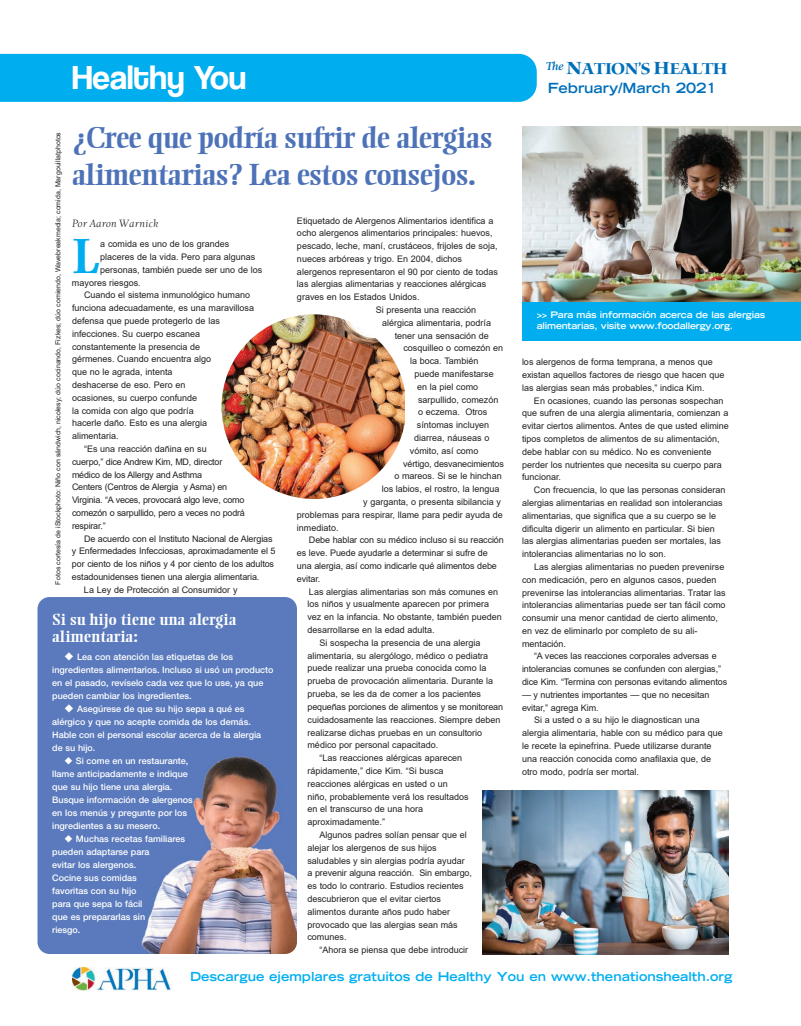
<style>
.page{position:relative;width:801px;height:1026px;background:#fff}
.page>*{position:absolute;margin:0;border:0;box-sizing:border-box;transform-origin:0 0}
.t1{font:700 48.4px "Ellington";color:#00aeef}
.t2{font:35px "Coolvetica Rg";color:#fff}
.t3{font:700 30px/37px "Ellington";letter-spacing:-.025em;color:#4d72b8}
.t4{font:700 18px "Waters Titling Pro";letter-spacing:-.035em;color:#006fba}
.t5{font:700 16px/17px "Ellington";color:#fff}
.t6{font:700 expanded 14px "Trade Gothic LH";color:#006fba}
.t7{font:700 expanded 12.5px "Trade Gothic LH";color:#00aeef}
.t8{font:italic 10px "Berkeley";letter-spacing:-.01em;color:#231f20}
.t9{font:9px/12.8px "Arial";color:#231f20}
.t10{font:500 9px/13px "Helvetica Neue LT Pro";color:#fff}
.t11{font:9px/12.8px "Arial";letter-spacing:-.02em;color:#231f20}
.t12{font:700 expanded 9px/11px "Trade Gothic LH";letter-spacing:-.02em;color:#fff}
.t13{font:7px "Arial";color:#231f20}
.s1{font-size:20px}
</style>
<div class="page">
<div style="left:0;top:54px;width:537px;height:48px;background:#00aeef"></div>
<img style="left:72px;top:967px;width:99px;height:24px">
<img style="left:522px;top:126px;width:279px;height:176px">
<div style="left:522px;top:302px;width:279px;height:38px;background:#00aeef"></div>
<img style="left:38px;top:597px;width:259px;height:357px;border-radius:12px">
<img style="left:222px;top:314px;width:182px;height:185px">
<div style="left:482px;top:791px;width:247px;height:168px;background:linear-gradient(to right,#fff,#fff)"></div>
<img style="left:483px;top:791px;width:246px;height:163px">
<p class="t2" style="left:72px;top:55px;width:176px">Healthy You</p>
<p class="t3" style="left:72px;top:119px;width:422px">¿Cree que podría sufrir de alergias alimentarias? Lea estos consejos.</p>
<p class="t8" style="left:72px;top:218px;width:88px">Por Aaron Warnick</p>
<p class="t1" style="left:72px;top:226px;width:28px">L</p>
<p class="t9" style="left:100px;top:238px;width:131px">a comida es uno de los grandes</p>
<p class="t13" style="left:54px;top:585px;width:454px;rotate:-90deg">Fotos cortesía de iStockphoto: Niño con sándwich, nicolesy; dúo cocinando, Fizkes; dúo comiendo, Wavebreakmedia; comida, Margouillatphotos</p>
<p class="t9" style="left:297px;top:214px;width:202px">Etiquetado de Alergenos Alimentarios identifica a ocho alergenos alimentarios principales: huevos, pescado, leche, maní, crustáceos, frijoles de soja, nueces arbóreas y trigo. En 2004, dichos alergenos representaron el 90 por ciento de todas las alergias alimentarias y reacciones alérgicas graves en los Estados Unidos.</p>
<p class="t9" style="left:376px;top:304px;width:102px">Si presenta una reacción</p>
<p class="t9" style="left:382px;top:316px;width:111px">alérgica alimentaria, podría</p>
<p class="t9" style="left:395px;top:329px;width:96px">tener una sensación de</p>
<p class="t9" style="left:403px;top:342px;width:101px">cosquilleo o comezón en</p>
<p class="t9" style="left:410px;top:355px;width:70px">la boca. También</p>
<p class="t9" style="left:414px;top:368px;width:81px">puede manifestarse</p>
<p class="t9" style="left:417px;top:380px;width:63px">en la piel como</p>
<p class="t9" style="left:418px;top:393px;width:82px">sarpullido, comezón</p>
<p class="t9" style="left:418px;top:406px;width:71px">o eczema. Otros</p>
<p class="t9" style="left:417px;top:419px;width:74px">síntomas incluyen</p>
<p class="t9" style="left:414px;top:432px;width:77px">diarrea, náuseas o</p>
<p class="t9" style="left:410px;top:444px;width:70px">vómito, así como</p>
<p class="t9" style="left:403px;top:457px;width:102px">vértigo, desvanecimientos</p>
<p class="t9" style="left:394px;top:470px;width:109px">o mareos. Si se le hinchan</p>
<p class="t9" style="left:382px;top:483px;width:119px">los labios, el rostro, la lengua</p>
<p class="t9" style="left:363px;top:496px;width:139px">y garganta, o presenta sibilancia y</p>
<p class="t9" style="left:297px;top:508px;width:207px">problemas para respirar, llame para pedir ayuda de</p>
<p class="t9" style="left:297px;top:521px;width:43px">inmediato.</p>
<p class="t9" style="left:297px;top:534px;width:208px;text-indent:12px">Debe hablar con su médico incluso si su reacción es leve. Puede ayudarle a determinar si sufre de una alergia, así como indicarle qué alimentos debe evitar.</p>
<p class="t9" style="left:307px;top:585px;width:196px">Las alergias alimentarias son más comunes en los niños y usualmente aparecen por primera vez en la infancia. No obstante, también pueden desarrollarse en la edad adulta.</p>
<p class="t9" style="left:307px;top:636px;width:197px;text-indent:12px">Si sospecha la presencia de una alergia alimentaria, su alergólogo, médico o pediatra puede realizar una prueba conocida como la prueba de provocación alimentaria. Durante la prueba, se les da de comer a los pacientes pequeñas porciones de alimentos y se monitorean cuidadosamente las reacciones. Siempre deben realizarse dichas pruebas en un consultorio médico por personal capacitado.</p>
<p class="t9" style="left:308px;top:752px;width:163px;text-indent:12px">“Las reacciones alérgicas aparecen rápidamente,” dice Kim. “Si busca reacciones alérgicas en usted o un niño, probablemente verá los resultados en el transcurso de una hora aproximadamente.”</p>
<p class="t9" style="left:307px;top:828px;width:166px;text-indent:12px">Algunos padres solían pensar que el alejar los alergenos de sus hijos saludables y sin alergias podría ayudar<br>a prevenir alguna reacción. Sin embargo, es todo lo contrario. Estudios recientes descubrieron que el evitar ciertos alimentos durante años pudo haber provocado que las alergias sean más comunes.</p>
<p class="t9" style="left:319px;top:944px;width:150px">“Ahora se piensa que debe introducir</p>
<p class="t9" style="left:100px;top:251px;width:157px">placeres de la vida. Pero para algunas</p>
<p class="t9" style="left:100px;top:263px;width:164px">personas, también puede ser uno de los</p>
<p class="t9" style="left:72px;top:276px;width:70px">mayores riesgos.</p>
<p class="t9" style="left:72px;top:289px;width:184px;text-indent:12px">Cuando el sistema inmunológico humano funciona adecuadamente, es una maravillosa defensa que puede protegerlo de las infecciones. Su cuerpo escanea constantemente la presencia de<br>gérmenes. Cuando encuentra algo<br>que no le agrada, intenta<br>deshacerse de eso. Pero en<br>ocasiones, su cuerpo confunde<br>la comida con algo que podría<br>hacerle daño. Esto es una alergia alimentaria.</p>
<p class="t11" style="left:72px;top:443px;width:174px;text-indent:12px">“Es una reacción dañina en su<br>cuerpo,” dice Andrew Kim, MD, director médico de los Allergy and Asthma<br>Centers (Centros de Alergia y Asma) en Virginia. “A veces, provocará algo leve, como comezón o sarpullido, pero a veces no podrá respirar.”</p>
<p class="t9" style="left:72px;top:532px;width:205px;text-indent:12px">De acuerdo con el Instituto Nacional de Alergias y Enfermedades Infecciosas, aproximadamente el 5 por ciento de los niños y 4 por ciento de los adultos estadounidenses tienen una alergia alimentaria.</p>
<p class="t9" style="left:84px;top:583px;width:155px">La Ley de Protección al Consumidor y</p>
<p class="t5" style="left:52px;top:611px;width:186px">Si su hijo tiene una alergia alimentaria:</p>
<p class="t10" style="left:52px;top:651px;width:223px;text-indent:12px">◆ Lea con atención las etiquetas de los ingredientes alimentarios. Incluso si usó un producto en el pasado, revíselo cada vez que lo use, ya que pueden cambiar los ingredientes.</p>
<p class="t10" style="left:52px;top:703px;width:210px;text-indent:12px">◆ Asegúrese de que su hijo sepa a qué es alérgico y que no acepte comida de los demás.<br>Hable con el personal escolar acerca de la alergia de su hijo.</p>
<p class="t10" style="left:52px;top:755px;width:142px;text-indent:12px">◆ Si come en un restaurante, llame anticipadamente e indique que su hijo tiene una alergia.<br>Busque información de alergenos en los menús y pregunte por los ingredientes a su mesero.</p>
<p class="t10" style="left:52px;top:833px;width:135px;text-indent:12px">◆ Muchas recetas familiares pueden adaptarse para<br>evitar los alergenos.<br>Cocine sus comidas<br>favoritas con su hijo<br>para que sepa lo fácil<br>que es prepararlas sin<br>riesgo.</p>
<p class="t4" style="left:546px;top:57px;width:183px"><sup>The</sup> <span class="s1">N</span>ATION’S <span class="s1">H</span>EALTH</p>
<p class="t6" style="left:548px;top:83px;width:170px">February/March 2021</p>
<p class="t12" style="left:537px;top:310px;width:230px">&gt;&gt; Para más información acerca de las alergias alimentarias, visite www.foodallergy.org.</p>
<p class="t9" style="left:522px;top:356px;width:204px">los alergenos de forma temprana, a menos que existan aquellos factores de riesgo que hacen que las alergias sean más probables,” indica Kim.</p>
<p class="t9" style="left:522px;top:394px;width:208px;text-indent:12px">En ocasiones, cuando las personas sospechan que sufren de una alergia alimentaria, comienzan a evitar ciertos alimentos. Antes de que usted elimine tipos completos de alimentos de su alimentación, debe hablar con su médico. No es conveniente perder los nutrientes que necesita su cuerpo para funcionar.</p>
<p class="t9" style="left:522px;top:484px;width:205px;text-indent:12px">Con frecuencia, lo que las personas consideran alergias alimentarias en realidad son intolerancias alimentarias, que significa que a su cuerpo se le dificulta digerir un alimento en particular. Si bien las alergias alimentarias pueden ser mortales, las intolerancias alimentarias no lo son.</p>
<p class="t9" style="left:522px;top:560px;width:205px;text-indent:12px">Las alergias alimentarias no pueden prevenirse con medicación, pero en algunos casos, pueden prevenirse las intolerancias alimentarias. Tratar las intolerancias alimentarias puede ser tan fácil como consumir una menor cantidad de cierto alimento, en vez de eliminarlo por completo de su ali&shy;mentación.</p>
<p class="t9" style="left:522px;top:650px;width:207px;text-indent:12px">“A veces las reacciones corporales adversas e intolerancias comunes se confunden con alergias,” dice Kim. “Termina con personas evitando alimentos</p>
<p class="t9" style="left:522px;top:688px;width:189px">— y nutrientes importantes — que no necesitan evitar,” agrega Kim.</p>
<p class="t9" style="left:522px;top:714px;width:202px;text-indent:12px">Si a usted o a su hijo le diagnostican una alergia alimentaria, hable con su médico para que le recete la epinefrina. Puede utilizarse durante una reacción conocida como anafilaxia que, de otro modo, podría ser mortal.</p>
<p class="t7" style="left:190px;top:972px;width:544px">Descargue ejemplares gratuitos de Healthy You en www.thenationshealth.org</p>
</div>
